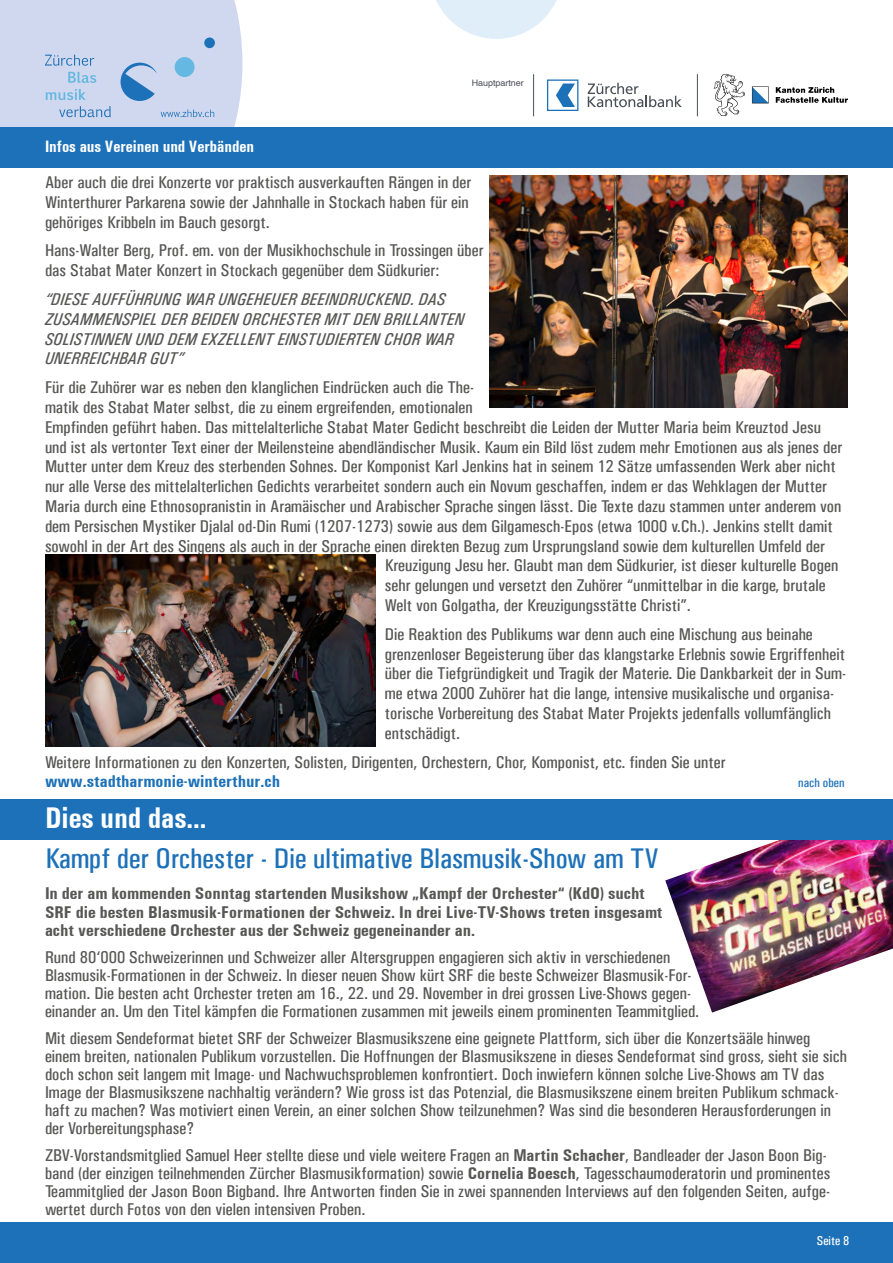
<style>
.page{position:relative;width:893px;height:1263px;background:#fff}
.page>*{position:absolute;margin:0;border:0;box-sizing:border-box;transform-origin:0 0}
.t1{font:700 condensed 30px "Univers";color:#fff}
.t2{font:28.5px "Univers Condensed";color:#1d71b8;scale:1.05 1}
.t3{font:17.1px/18px "Univers Condensed";color:#575756;scale:1.05 1}
.t4{font:700 condensed 17.1px/18px "Univers";color:#575756;scale:1.05 1}
.t5{font:italic 17.1px/19.8px "Univers Condensed";color:#575756;scale:1.05 1}
.t6{font:700 condensed 17.1px "Univers";color:#1d71b8;scale:1.05 1}
.t7{font:700 condensed 16.5px "Univers";color:#fff}
.t8{font:12.9px "Univers Condensed";color:#1d71b8;scale:1.05 1}
.t9{font:12.9px "Univers Condensed";color:#fff;scale:1.05 1}
.t10{font:9px "Helvetica";color:#4a5058}
.s1{font-family:"Univers";font-weight:700;font-stretch:condensed}
</style>
<div class="page">
<svg style="left:436px;top:0;width:121px;height:39px"></svg>
<div style="left:0;top:1223px;width:893px;height:40px;background:#1d71b8"></div>
<div style="left:0;top:128px;width:893px;height:40px;background:#1d71b8"></div>
<svg style="left:0;top:0;width:242px;height:128px;background:#c6d3ec"></svg>
<hr style="left:533px;top:74px;width:1px;height:42px;background:#4a5058">
<hr style="left:697px;top:74px;width:1px;height:42px;background:#4a5058">
<svg style="left:547px;top:79px;width:31px;height:32px"></svg>
<svg style="left:588px;top:83px;width:94px;height:24px"></svg>
<svg style="left:776px;top:87px;width:72px;height:16px"></svg>
<svg style="left:714px;top:74px;width:31px;height:42px"></svg>
<svg style="left:752px;top:87px;width:17px;height:16px"></svg>
<img style="left:489px;top:176px;width:359px;height:232px">
<img style="left:45px;top:554px;width:330px;height:193px">
<img style="left:665px;top:839px;width:228px;height:173px">
<div style="left:0;top:799px;width:893px;height:40px;background:#1d71b8"></div>
<p class="t10" style="left:472px;top:77px;width:54px">Hauptpartner</p>
<p class="t7" style="left:45px;top:137px;width:210px">Infos aus Vereinen und Verbänden</p>
<p class="t3" style="left:45px;top:172px;width:408px;line-height:19.8px">Aber auch die drei Konzerte vor praktisch ausverkauften Rängen in der<br>Winterthurer Parkarena sowie der Jahnhalle in Stockach haben für ein gehöriges Kribbeln im Bauch gesorgt.</p>
<p class="t3" style="left:45px;top:241px;width:419px;line-height:19.8px">Hans-Walter Berg, Prof. em. von der Musikhochschule in Trossingen über das Stabat Mater Konzert in Stockach gegenüber dem Südkurier:</p>
<p class="t5" style="left:45px;top:289px;width:401px">“DIESE AUFFÜHRUNG WAR UNGEHEUER BEEINDRUCKEND. DAS ZUSAMMENSPIEL DER BEIDEN ORCHESTER MIT DEN BRILLANTEN SOLISTINNEN UND DEM EXZELLENT EINSTUDIERTEN CHOR WAR UNERREICHBAR GUT”</p>
<p class="t3" style="left:45px;top:378px;width:410px">Für die Zuhörer war es neben den klanglichen Eindrücken auch die The-</p>
<p class="t3" style="left:45px;top:398px;width:409px">matik des Stabat Mater selbst, die zu einem ergreifenden, emotionalen</p>
<p class="t3" style="left:45px;top:418px;width:741px">Empfinden geführt haben. Das mittelalterliche Stabat Mater Gedicht beschreibt die Leiden der Mutter Maria beim Kreuztod Jesu</p>
<p class="t3" style="left:45px;top:438px;width:761px">und ist als vertonter Text einer der Meilensteine abendländischer Musik. Kaum ein Bild löst zudem mehr Emotionen aus als jenes der</p>
<p class="t3" style="left:45px;top:458px;width:754px">Mutter unter dem Kreuz des sterbenden Sohnes. Der Komponist Karl Jenkins hat in seinem 12 Sätze umfassenden Werk aber nicht</p>
<p class="t3" style="left:45px;top:477px;width:746px">nur alle Verse des mittelalterlichen Gedichts verarbeitet sondern auch ein Novum geschaffen, indem er das Wehklagen der Mutter</p>
<p class="t3" style="left:45px;top:497px;width:760px">Maria durch eine Ethnosopranistin in Aramäischer und Arabischer Sprache singen lässt. Die Texte dazu stammen unter anderem von</p>
<p class="t3" style="left:45px;top:517px;width:752px">dem Persischen Mystiker Djalal od-Din Rumi (1207-1273) sowie aus dem Gilgamesch-Epos (etwa 1000 v.Ch.). Jenkins stellt damit</p>
<p class="t3" style="left:45px;top:537px;width:744px">sowohl in der Art des Singens als auch in der Sprache einen direkten Bezug zum Ursprungsland sowie dem kulturellen Umfeld der</p>
<p class="t3" style="left:385px;top:557px;width:433px">Kreuzigung Jesu her. Glaubt man dem Südkurier, ist dieser kulturelle Bogen</p>
<p class="t3" style="left:385px;top:576px;width:421px">sehr gelungen und versetzt den Zuhörer “unmittelbar in die karge, brutale</p>
<p class="t3" style="left:385px;top:596px;width:293px">Welt von Golgatha, der Kreuzigungsstätte Christi”.</p>
<p class="t3" style="left:385px;top:624px;width:441px;line-height:19.8px">Die Reaktion des Publikums war denn auch eine Mischung aus beinahe grenzenloser Begeisterung über das klangstarke Erlebnis sowie Ergriffenheit über die Tiefgründigkeit und Tragik der Materie. Die Dankbarkeit der in Sum&shy;me etwa 2000 Zuhörer hat die lange, intensive musikalische und organisa&shy;torische Vorbereitung des Stabat Mater Projekts jedenfalls vollumfänglich entschädigt.</p>
<p class="t3" style="left:45px;top:753px;width:650px">Weitere Informationen zu den Konzerten, Solisten, Dirigenten, Orchestern, Chor, Komponist, etc. finden Sie unter</p>
<p class="t6" style="left:45px;top:771px;width:225px">www.stadtharmonie-winterthur.ch</p>
<p class="t8" style="left:798px;top:775px;width:46px">nach oben</p>
<h1 class="t1" style="left:45px;top:800px;width:163px">Dies und das...</h1>
<h2 class="t2" style="left:45px;top:841px;width:586px">Kampf der Orchester - Die ultimative Blasmusik-Show am TV</h2>
<p class="t4" style="left:45px;top:885px;width:590px">In der am kommenden Sonntag startenden Musikshow „Kampf der Orchester“ (KdO) sucht<br>SRF die besten Blasmusik-Formationen der Schweiz. In drei Live-TV-Shows treten insgesamt acht verschiedene Orchester aus der Schweiz gegeneinander an.</p>
<p class="t3" style="left:45px;top:948px;width:625px">Rund 80‘000 Schweizerinnen und Schweizer aller Altersgruppen engagieren sich aktiv in verschiedenen Blasmusik-Formationen in der Schweiz. In dieser neuen Show kürt SRF die beste Schweizer Blasmusik-For&shy;mation. Die besten acht Orchester treten am 16., 22. und 29. November in drei grossen Live-Shows gegen&shy;einander an. Um den Titel kämpfen die Formationen zusammen mit jeweils einem prominenten Teammitglied.</p>
<p class="t3" style="left:45px;top:1029px;width:765px">Mit diesem Sendeformat bietet SRF der Schweizer Blasmusikszene eine geignete Plattform, sich über die Konzertsääle hinweg einem breiten, nationalen Publikum vorzustellen. Die Hoffnungen der Blasmusikszene in dieses Sendeformat sind gross, sieht sie sich doch schon seit langem mit Image- und Nachwuchsproblemen konfrontiert. Doch inwiefern können solche Live-Shows am TV das Image der Blasmusikszene nachhaltig verändern? Wie gross ist das Potenzial, die Blasmusikszene einem breiten Publikum schmack&shy;haft zu machen? Was motiviert einen Verein, an einer solchen Show teilzunehmen? Was sind die besonderen Herausforderungen in der Vorbereitungsphase?</p>
<p class="t3" style="left:45px;top:1146px;width:749px">ZBV-Vorstandsmitglied Samuel Heer stellte diese und viele weitere Fragen an <span class="s1">Martin Schacher</span>, Bandleader der Jason Boon Big&shy;band (der einzigen teilnehmenden Zürcher Blasmusikformation) sowie <span class="s1">Cornelia Boesch</span>, Tagesschaumoderatorin und prominentes Teammitglied der Jason Boon Bigband. Ihre Antworten finden Sie in zwei spannenden Interviews auf den folgenden Seiten, aufge&shy;wertet durch Fotos von den vielen intensiven Proben.</p>
<p class="t9" style="left:817px;top:1233px;width:33px">Seite 8</p>
</div>
